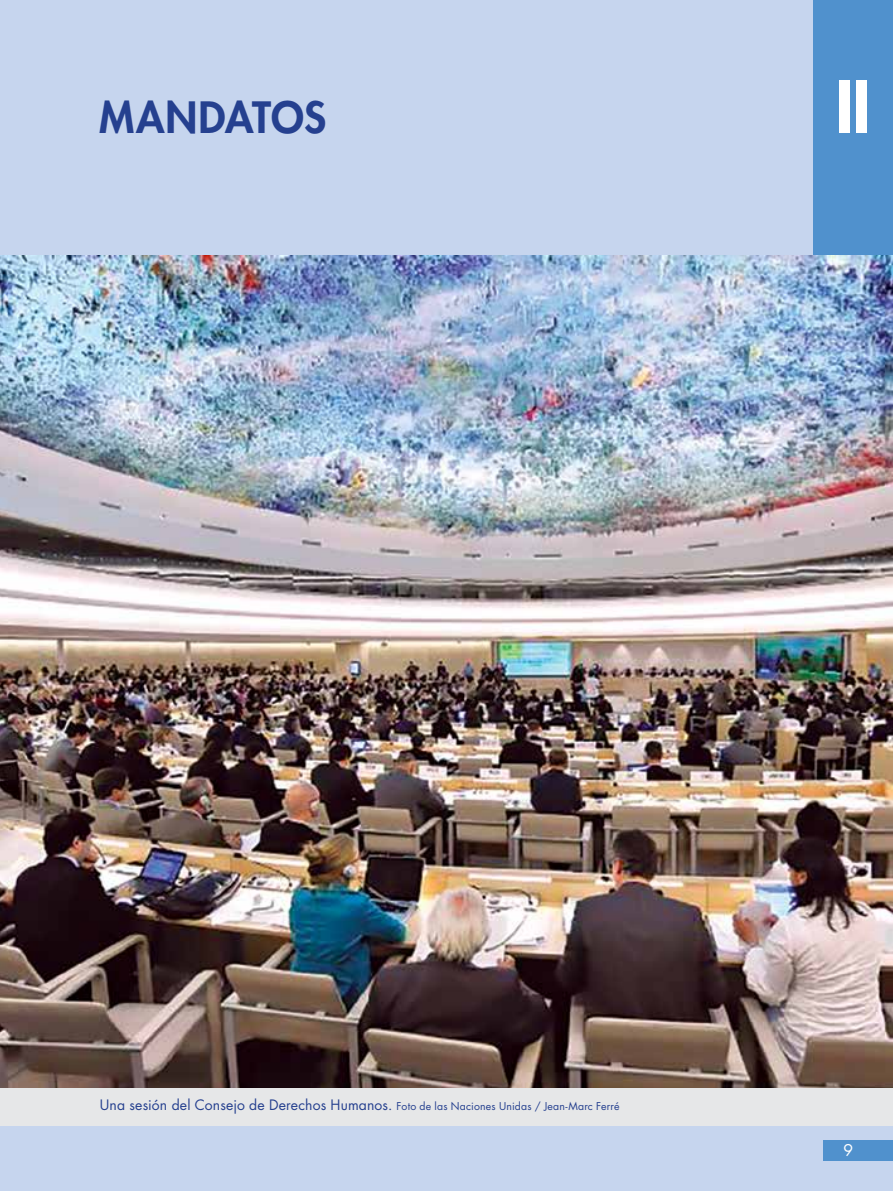
<style>
.page{position:relative;width:893px;height:1191px;background:#fff}
.page>*{position:absolute;margin:0;border:0;box-sizing:border-box;transform-origin:0 0}
.t1{font:800 70px "Futura";color:#fff}
.t2{font:800 42px "Futura";letter-spacing:.005em;color:#25408f}
.t3{font:15.75px "Futura";color:#fff}
.t4{font:10.5px "Futura";letter-spacing:.02em;color:#25408f}
.s1{font-size:14px}
</style>
<div class="page">
<div style="left:1px;top:0;width:892px;height:1191px;background:#c6d5ee"></div>
<div style="left:814px;top:0;width:79px;height:257px;background:#5091cd"></div>
<div style="left:823px;top:1140px;width:70px;height:21px;background:#5091cd"></div>
<div style="left:1px;top:1087px;width:880px;height:39px;background:#e6e7e8"></div>
<img style="left:1px;top:255px;width:892px;height:832px">
<h2 class="t2" style="left:99px;top:90px;width:229px">MANDATOS</h2>
<h1 class="t1" style="left:836px;top:63px;width:36px">II</h1>
<p class="t4" style="left:100px;top:1099px;width:521px"><span class="s1">Una sesión del Consejo de Derechos Humanos.</span> Foto de las Naciones Unidas / Jean-Marc Ferré</p>
<h3 class="t3" style="left:843px;top:1138px;width:11px">99</h3>
</div>
